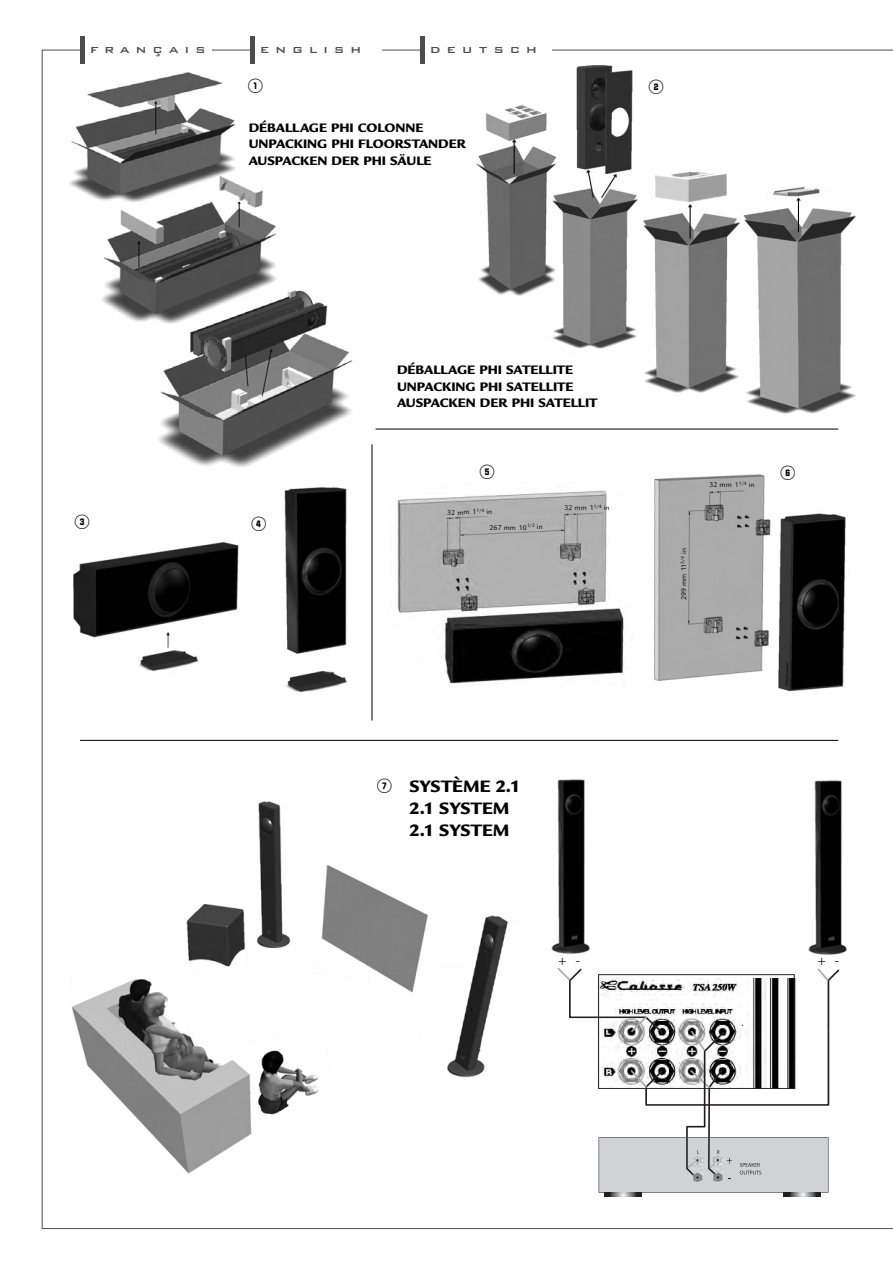
<style>
.page{position:relative;width:893px;height:1263px;background:#fff}
.page>*{position:absolute;margin:0;border:0;box-sizing:border-box;transform-origin:0 0}
.t1{font:900 18px/21.6px "Legacy Sans";color:#000}
.t2{font:18px "Numbers Style Two Circle Positive";color:#000}
.t3{font:500 14.25px "Bank Gothic BT";letter-spacing:.415em;color:#4d4d4d;scale:1.05 1}
.t4{font:900 13.35px/16.5px "Legacy Sans";color:#000}
.t5{font:700 13.2px "Arial";color:#231f20}
.t6{font:7.5px "Legacy Sans";color:#000}
</style>
<div class="page">
<hr style="left:80px;top:740px;width:758px;height:1px;background:#000">
<img style="left:71px;top:801px;width:437px;height:373px">
<svg style="left:604px;top:1193px;width:37px;height:4px"></svg>
<svg style="left:784px;top:1193px;width:37px;height:3px"></svg>
<svg style="left:557px;top:967px;width:283px;height:226px"></svg>
<img style="left:551px;top:779px;width:40px;height:175px">
<img style="left:808px;top:780px;width:40px;height:175px">
<img style="left:69px;top:72px;width:333px;height:405px">
<img style="left:476px;top:65px;width:380px;height:349px">
<hr style="left:372px;top:444px;width:1px;height:276px;background:#000">
<img style="left:397px;top:490px;width:227px;height:194px">
<img style="left:284px;top:487px;width:64px;height:205px">
<img style="left:73px;top:542px;width:166px;height:130px">
<img style="left:654px;top:474px;width:192px;height:218px">
<hr style="left:376px;top:429px;width:462px;height:1px;background:#000">
<hr style="left:80px;top:36px;width:4px;height:28px;background:#4d4d4d">
<hr style="left:250px;top:36px;width:4px;height:28px;background:#4d4d4d">
<hr style="left:420px;top:36px;width:4px;height:28px;background:#4d4d4d">
<p class="t3" style="left:90px;top:40px;width:111px">français</p>
<p class="t3" style="left:260px;top:40px;width:98px">english</p>
<p class="t3" style="left:430px;top:40px;width:103px">deutsch</p>
<h1 class="t2" style="left:246px;top:76px;width:19px">1</h1>
<h1 class="t2" style="left:647px;top:78px;width:19px">2</h1>
<p class="t4" style="left:249px;top:121px;width:219px">DÉBALLAGE PHI COLONNE<br>UNPACKING PHI FLOORSTANDER<br>AUSPACKEN DER PHI SÄULE</p>
<h1 class="t2" style="left:73px;top:513px;width:19px">3</h1>
<h1 class="t2" style="left:250px;top:514px;width:19px">4</h1>
<p class="t4" style="left:397px;top:363px;width:202px">DÉBALLAGE PHI SATELLITE<br>UNPACKING PHI SATELLITE<br>AUSPACKEN DER PHI SATELLIT</p>
<h1 class="t2" style="left:478px;top:462px;width:19px">5</h1>
<h1 class="t2" style="left:779px;top:463px;width:19px">6</h1>
<p class="t6" style="left:447px;top:509px;width:47px;rotate:-1deg">32 mm 1<sup>1/4</sup> in</p>
<p class="t6" style="left:709px;top:482px;width:47px;rotate:-1deg">32 mm 1<sup>1/4</sup> in</p>
<p class="t6" style="left:564px;top:505px;width:47px;rotate:-1deg">32 mm 1<sup>1/4</sup> in</p>
<p class="t6" style="left:490px;top:525px;width:55px;rotate:-1deg">267 mm 10<sup>1/2</sup> in</p>
<p class="t6" style="left:681px;top:600px;width:54px;rotate:-90deg">299 mm 11<sup>3/4</sup> in</p>
<h1 class="t2" style="left:375px;top:777px;width:19px">7</h1>
<h1 class="t1" style="left:409px;top:778px;width:112px">SYSTÈME 2.1<br>2.1 SYSTEM<br>2.1 SYSTEM</h1>
<p class="t5" style="left:559px;top:953px;width:23px">+ -</p>
<p class="t5" style="left:818px;top:954px;width:23px">+ -</p>
</div>
